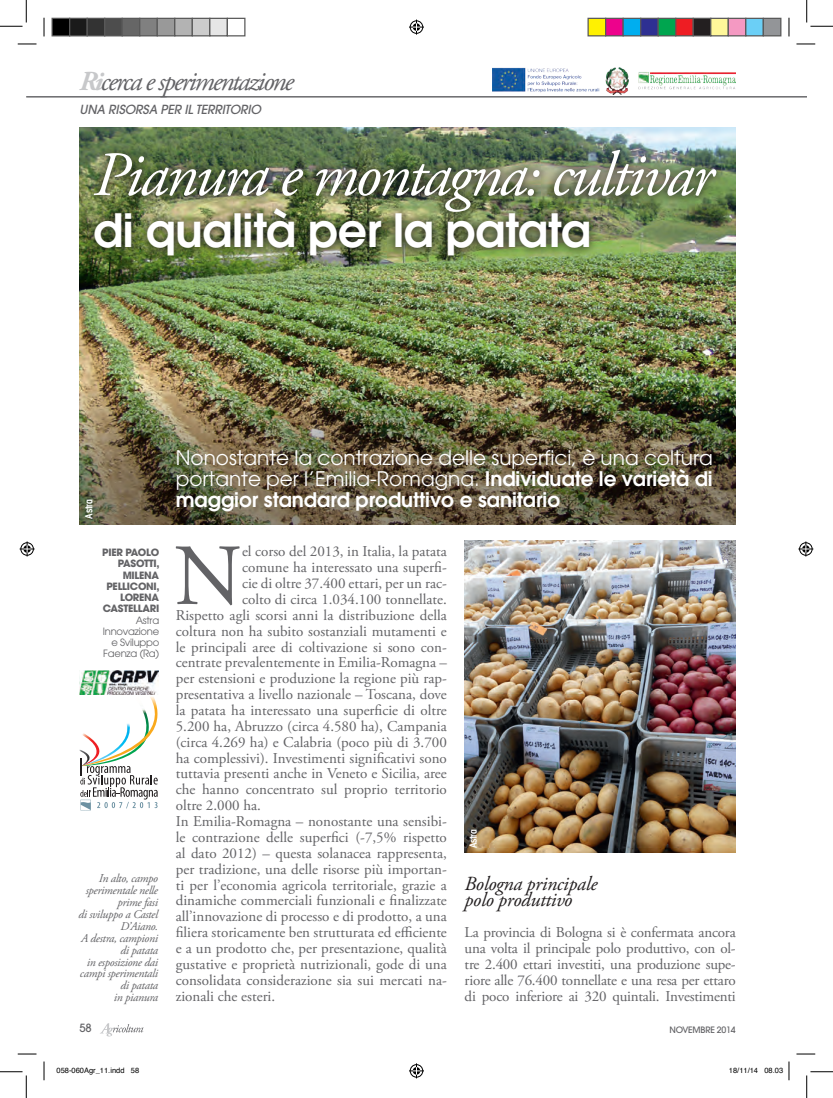
<style>
.page{position:relative;width:833px;height:1098px;background:#fff}
.page>*{position:absolute;margin:0;border:0;box-sizing:border-box;transform-origin:0 0}
.t1{font:86.88px "Adobe Garamond Pro";color:#636366}
.t2{font:italic 63px "Adobe Garamond Pro";letter-spacing:-.04em;color:#fff}
.t3{font:600 45.62px "Avant Garde";letter-spacing:-.01em;color:#fff}
.t4{font:italic 27.5px "Adobe Garamond Pro";letter-spacing:-.07em;color:#636366}
.t5{font:20px/21.2px "Avant Garde";color:#fff;text-align:justify}
.t6{font:italic 20px/15.9px "Adobe Garamond Pro";letter-spacing:-.015em;color:#231f20}
.t7{font:15px/15.9px "Adobe Garamond Pro";color:#636366;text-align:justify}
.t8{font:italic 500 12.5px "Avant Garde";letter-spacing:-.01em;color:#636366}
.t9{font:italic 11.88px/11.9px "Adobe Garamond Pro";letter-spacing:-.025em;color:#636366;text-align:right}
.t10{font:500 11.25px "Avant Garde";color:#636366}
.t11{font:700 10px/11.2px "Avant Garde";letter-spacing:-.025em;color:#636366;text-align:right}
.t12{font:10px/11.2px "Avant Garde";letter-spacing:-.025em;color:#636366;text-align:right}
.t13{font:600 condensed 10px "Avant Garde";letter-spacing:-.03em;color:#fff}
.t14{font:500 8.75px "Avant Garde";letter-spacing:-.025em;color:#636366}
.t15{font:7.5px "Helvetica";color:#000}
.s1{font-weight:700;color:#c7c8ca}
.s2{font-weight:600}
</style>
<div class="page">
<svg style="left:100px;top:1023px;width:43px;height:13px"></svg>
<hr style="left:26px;top:96px;width:780px;height:1px;background:#636366">
<img style="left:79px;top:128px;width:656px;height:254px">
<div style="left:85px;top:141px;width:640px;height:124px;background:#231f20;opacity:.75"></div>
<img style="left:79px;top:382px;width:656px;height:142px">
<img style="left:492px;top:68px;width:243px;height:26px">
<img style="left:82px;top:694px;width:76px;height:64px">
<img style="left:79px;top:749px;width:11px;height:9px">
<svg style="left:80px;top:758px;width:78px;height:52px"></svg>
<img style="left:79px;top:671px;width:79px;height:23px">
<img style="left:464px;top:540px;width:271px;height:312px">
<svg style="left:18px;top:43px;width:18px;height:2px"></svg>
<svg style="left:796px;top:43px;width:18px;height:2px"></svg>
<svg style="left:18px;top:1053px;width:18px;height:2px"></svg>
<svg style="left:796px;top:1053px;width:18px;height:2px"></svg>
<svg style="left:43px;top:18px;width:2px;height:18px"></svg>
<svg style="left:43px;top:1061px;width:2px;height:19px"></svg>
<svg style="left:788px;top:18px;width:1px;height:18px"></svg>
<svg style="left:0;top:0;width:27px;height:27px"></svg>
<svg style="left:0;top:1071px;width:27px;height:27px"></svg>
<svg style="left:806px;top:0;width:26px;height:27px"></svg>
<svg style="left:806px;top:1071px;width:26px;height:27px"></svg>
<svg style="left:409px;top:20px;width:15px;height:15px"></svg>
<svg style="left:409px;top:1063px;width:15px;height:15px"></svg>
<svg style="left:20px;top:541px;width:15px;height:15px"></svg>
<svg style="left:798px;top:541px;width:14px;height:15px"></svg>
<div style="left:52px;top:18px;width:18px;height:18px;background:#000"></div>
<div style="left:51px;top:18px;width:19px;height:18px;border:1px solid #595959"></div>
<div style="left:70px;top:18px;width:17px;height:18px;background:#1a1a1a"></div>
<div style="left:69px;top:18px;width:19px;height:18px;border:1px solid #595959"></div>
<div style="left:87px;top:18px;width:18px;height:18px;background:#333"></div>
<div style="left:86px;top:18px;width:19px;height:18px;border:1px solid #595959"></div>
<div style="left:105px;top:18px;width:17px;height:18px;background:#4d4d4d"></div>
<div style="left:104px;top:18px;width:19px;height:18px;border:1px solid #595959"></div>
<div style="left:122px;top:18px;width:18px;height:18px;background:#666"></div>
<div style="left:121px;top:18px;width:19px;height:18px;border:1px solid #595959"></div>
<div style="left:140px;top:18px;width:17px;height:18px;background:#808080"></div>
<div style="left:139px;top:18px;width:19px;height:18px;border:1px solid #595959"></div>
<div style="left:157px;top:18px;width:18px;height:18px;background:#999"></div>
<div style="left:156px;top:18px;width:19px;height:18px;border:1px solid #595959"></div>
<div style="left:175px;top:18px;width:17px;height:18px;background:#b3b3b3"></div>
<div style="left:174px;top:18px;width:19px;height:18px;border:1px solid #595959"></div>
<div style="left:192px;top:18px;width:18px;height:18px;background:#ccc"></div>
<div style="left:191px;top:18px;width:19px;height:18px;border:1px solid #595959"></div>
<div style="left:210px;top:18px;width:17px;height:18px;background:#e6e6e6"></div>
<div style="left:209px;top:18px;width:19px;height:18px;border:1px solid #595959"></div>
<div style="left:226px;top:18px;width:19px;height:18px;border:1px solid #595959"></div>
<div style="left:587px;top:18px;width:18px;height:18px;background:#fff101"></div>
<div style="left:587px;top:18px;width:19px;height:18px;border:1px solid #595959"></div>
<div style="left:605px;top:18px;width:17px;height:18px;background:#ed028c"></div>
<div style="left:604px;top:18px;width:19px;height:18px;border:1px solid #595959"></div>
<div style="left:622px;top:18px;width:18px;height:18px;background:#00aeef"></div>
<div style="left:622px;top:18px;width:19px;height:18px;border:1px solid #595959"></div>
<div style="left:640px;top:18px;width:17px;height:18px;background:#2e3092"></div>
<div style="left:639px;top:18px;width:19px;height:18px;border:1px solid #595959"></div>
<div style="left:657px;top:18px;width:18px;height:18px;background:#00a54f"></div>
<div style="left:657px;top:18px;width:19px;height:18px;border:1px solid #595959"></div>
<div style="left:675px;top:18px;width:17px;height:18px;background:#ee1d23"></div>
<div style="left:674px;top:18px;width:19px;height:18px;border:1px solid #595959"></div>
<div style="left:692px;top:18px;width:18px;height:18px;background:#231f20"></div>
<div style="left:692px;top:18px;width:19px;height:18px;border:1px solid #595959"></div>
<div style="left:710px;top:18px;width:17px;height:18px;background:#fff79a"></div>
<div style="left:709px;top:18px;width:19px;height:18px;border:1px solid #595959"></div>
<div style="left:727px;top:18px;width:18px;height:18px;background:#f499c2"></div>
<div style="left:727px;top:18px;width:19px;height:18px;border:1px solid #595959"></div>
<div style="left:745px;top:18px;width:17px;height:18px;background:#6bcff6"></div>
<div style="left:744px;top:18px;width:19px;height:18px;border:1px solid #595959"></div>
<div style="left:762px;top:18px;width:18px;height:18px;background:#939598"></div>
<div style="left:762px;top:18px;width:19px;height:18px;border:1px solid #595959"></div>
<svg style="left:788px;top:1061px;width:1px;height:19px"></svg>
<h3 class="t4" style="left:79px;top:64px;width:216px"><span class="s1">Ri</span>cerca e sperimentazione</h3>
<p class="t8" style="left:79px;top:102px;width:183px">UNA RISORSA PER IL TERRITORIO</p>
<h2 class="t2" style="left:93px;top:137px;width:621px">Pianura e montagna: cultivar</h2>
<h3 class="t3" style="left:93px;top:200px;width:499px">di qualità per la patata</h3>
<p class="t13" style="left:83px;top:518px;width:21px;rotate:-90deg">Astra</p>
<p class="t11" style="left:102px;top:547px;width:59px">PIER PAOLO<br>PASOTTI,<br>MILENA<br>PELLICONI,<br>LORENA<br>CASTELLARI</p>
<p class="t12" style="left:103px;top:614px;width:58px">Astra<br>Innovazione e Sviluppo<br>Faenza (Ra)</p>
<p class="t9" style="left:78px;top:873px;width:81px">In alto, campo sperimentale nelle prime fasi<br>di sviluppo a Castel<br>D’Aiano.<br>A destra, campioni di patata<br>in esposizione dai campi sperimentali di patata<br>in pianura</p>
<h3 class="t5" style="left:176px;top:447px;width:538px">Nonostante la contrazione delle superfici, è una coltura portante per l’Emilia-Romagna. <span class="s2">Individuate le varietà di maggior standard produttivo e sanitario</span></h3>
<h1 class="t1" style="left:174px;top:524px;width:69px">N</h1>
<p class="t7" style="left:242px;top:544px;width:206px">el corso del 2013, in Italia, la patata</p>
<p class="t7" style="left:242px;top:560px;width:206px">comune ha interessato una superfi-</p>
<p class="t7" style="left:242px;top:576px;width:206px">cie di oltre 37.400 ettari, per un rac-</p>
<p class="t7" style="left:242px;top:592px;width:206px">colto di circa 1.034.100 tonnellate.</p>
<p class="t7" style="left:176px;top:607px;width:272px">Rispetto agli scorsi anni la distribuzione della</p>
<p class="t7" style="left:176px;top:623px;width:272px">coltura non ha subito sostanziali mutamenti e</p>
<p class="t7" style="left:176px;top:639px;width:272px">le principali aree di coltivazione si sono con-</p>
<p class="t7" style="left:176px;top:655px;width:272px">centrate prevalentemente in Emilia-Romagna –</p>
<p class="t7" style="left:176px;top:671px;width:272px">per estensioni e produzione la regione più rap-</p>
<p class="t7" style="left:176px;top:687px;width:272px">presentativa a livello nazionale – Toscana, dove</p>
<p class="t7" style="left:176px;top:703px;width:272px">la patata ha interessato una superficie di oltre</p>
<p class="t7" style="left:176px;top:719px;width:272px">5.200 ha, Abruzzo (circa 4.580 ha), Campania</p>
<p class="t7" style="left:176px;top:734px;width:272px">(circa 4.269 ha) e Calabria (poco più di 3.700</p>
<p class="t7" style="left:176px;top:750px;width:272px">ha complessivi). Investimenti significativi sono</p>
<p class="t7" style="left:176px;top:766px;width:272px">tuttavia presenti anche in Veneto e Sicilia, aree</p>
<p class="t7" style="left:176px;top:782px;width:272px">che hanno concentrato sul proprio territorio</p>
<p class="t7" style="left:176px;top:798px;width:87px">oltre 2.000 ha.</p>
<p class="t7" style="left:176px;top:814px;width:272px">In Emilia-Romagna – nonostante una sensibi-</p>
<p class="t7" style="left:176px;top:830px;width:272px">le contrazione delle superfici (-7,5% rispetto</p>
<p class="t7" style="left:176px;top:846px;width:272px">al dato 2012) – questa solanacea rappresenta,</p>
<p class="t7" style="left:176px;top:861px;width:272px">per tradizione, una delle risorse più importan-</p>
<p class="t7" style="left:176px;top:877px;width:272px">ti per l’economia agricola territoriale, grazie a</p>
<p class="t7" style="left:176px;top:893px;width:272px">dinamiche commerciali funzionali e finalizzate</p>
<p class="t7" style="left:176px;top:909px;width:272px">all’innovazione di processo e di prodotto, a una</p>
<p class="t7" style="left:176px;top:925px;width:272px">filiera storicamente ben strutturata ed efficiente</p>
<p class="t7" style="left:176px;top:941px;width:272px">e a un prodotto che, per presentazione, qualità</p>
<p class="t7" style="left:176px;top:957px;width:272px">gustative e proprietà nutrizionali, gode di una</p>
<p class="t7" style="left:176px;top:972px;width:272px">consolidata considerazione sia sui mercati na-</p>
<p class="t7" style="left:176px;top:988px;width:101px">zionali che esteri.</p>
<p class="t13" style="left:466px;top:848px;width:21px;rotate:-90deg">Astra</p>
<h3 class="t6" style="left:464px;top:876px;width:134px">Bologna principale polo produttivo</h3>
<p class="t7" style="left:464px;top:925px;width:272px">La provincia di Bologna si è confermata ancora una volta il principale polo produttivo, con ol&shy;tre 2.400 ettari investiti, una produzione supe&shy;riore alle 76.400 tonnellate e una resa per ettaro di poco inferiore ai 320 quintali. Investimenti</p>
<p class="t10" style="left:79px;top:1021px;width:14px">58</p>
<p class="t14" style="left:669px;top:1024px;width:68px">NOVEMBRE 2014</p>
<p class="t15" style="left:56px;top:1064px;width:84px">058-060Agr_11.indd 58</p>
<p class="t15" style="left:728px;top:1064px;width:56px">18/11/14 08.03</p>
</div>
